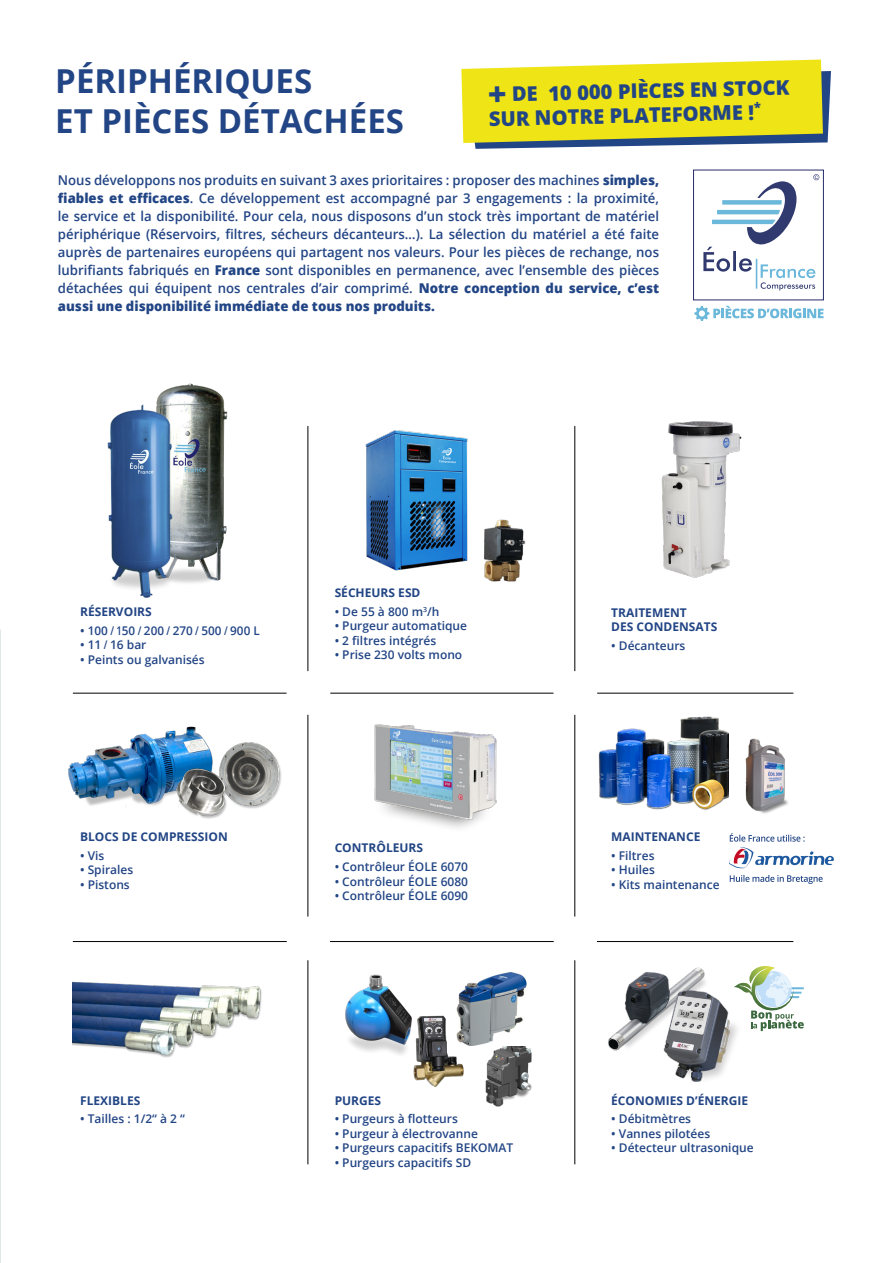
<style>
.page{position:relative;width:893px;height:1263px;background:#fff}
.page>*{position:absolute;margin:0;border:0;box-sizing:border-box;transform-origin:0 0}
.t1{font:700 33px/39.6px "Open Sans";color:#224585}
.t2{font:800 20.25px/24px "Open Sans";color:#224585}
.t3{font:600 13.5px/18px "Open Sans";color:#224585;text-align:justify}
.t4{font:600 12px "Open Sans";color:#224585}
.t5{font:700 12px/14.4px "Open Sans";color:#224585}
.s1{font-weight:800}
</style>
<div class="page">
<img style="left:156px;top:383px;width:72px;height:200px">
<img style="left:107px;top:404px;width:85px;height:194px">
<img style="left:365px;top:430px;width:103px;height:141px">
<img style="left:484px;top:519px;width:42px;height:63px">
<img style="left:345px;top:974px;width:59px;height:78px">
<img style="left:391px;top:1007px;width:73px;height:81px">
<img style="left:467px;top:1045px;width:65px;height:62px">
<img style="left:452px;top:972px;width:75px;height:73px">
<img style="left:608px;top:967px;width:98px;height:84px">
<img style="left:598px;top:716px;width:131px;height:94px">
<img style="left:68px;top:726px;width:128px;height:80px">
<img style="left:159px;top:730px;width:123px;height:89px">
<img style="left:374px;top:724px;width:123px;height:104px">
<img style="left:72px;top:981px;width:190px;height:77px">
<hr style="left:73px;top:693px;width:720px;height:1px;background:#000">
<hr style="left:308px;top:426px;width:1px;height:738px;background:#000">
<hr style="left:575px;top:426px;width:1px;height:738px;background:#000">
<div style="left:287px;top:671px;width:43px;height:44px;background:#fff;border-radius:50%"></div>
<div style="left:553px;top:671px;width:44px;height:44px;background:#fff;border-radius:50%"></div>
<hr style="left:73px;top:941px;width:720px;height:1px;background:#000">
<div style="left:287px;top:916px;width:43px;height:44px;background:#fff;border-radius:50%"></div>
<div style="left:553px;top:916px;width:44px;height:44px;background:#fff;border-radius:50%"></div>
<svg style="left:730px;top:875px;width:93px;height:9px"></svg>
<svg style="left:729px;top:833px;width:105px;height:35px"></svg>
<svg style="left:739px;top:966px;width:65px;height:65px"></svg>
<svg style="left:694px;top:306px;width:129px;height:15px"></svg>
<div style="left:693px;top:170px;width:131px;height:130px;border:1px solid #272c6b"></div>
<svg style="left:703px;top:174px;width:116px;height:116px"></svg>
<img style="left:745px;top:738px;width:43px;height:76px">
<img style="left:661px;top:421px;width:81px;height:157px">
<img style="left:657px;top:984px;width:91px;height:98px">
<svg style="left:461px;top:60px;width:370px;height:89px;background:#dcd736"></svg>
<h1 class="t1" style="left:55px;top:61px;width:350px">PÉRIPHÉRIQUES<br>ET PIÈCES DÉTACHÉES</h1>
<h2 class="t2" style="left:488px;top:83px;width:303px;text-indent:24px;rotate:-2deg">DE 10 000 PIÈCES EN STOCK<br>SUR NOTRE PLATEFORME !</h2>
<p class="t3" style="left:58px;top:170px;width:603px">Nous développons nos produits en suivant 3 axes prioritaires : proposer des machines <span class="s1">simples, fiables et efficaces</span>. Ce développement est accompagné par 3 engagements : la proximité, le service et la disponibilité. Pour cela, nous disposons d’un stock très important de matériel périphérique (Réservoirs, filtres, sécheurs décanteurs…). La sélection du matériel a été faite auprès de partenaires européens qui partagent nos valeurs. Pour les pièces de rechange, nos lubrifiants fabriqués en <span class="s1">France</span> sont disponibles en permanence, avec l’ensemble des pièces détachées qui équipent nos centrales d’air comprimé. <span class="s1">Notre conception du service, c’est aussi une disponibilité immédiate de tous nos produits.</span></p>
<p class="t5" style="left:80px;top:604px;width:73px">RÉSERVOIRS</p>
<p class="t4" style="left:80px;top:622px;width:181px">• 100 / 150 / 200 / 270 / 500 / 900 L</p>
<p class="t4" style="left:80px;top:636px;width:68px">• 11 / 16 bar</p>
<p class="t4" style="left:80px;top:651px;width:126px">• Peints ou galvanisés</p>
<p class="t5" style="left:80px;top:829px;width:149px">BLOCS DE COMPRESSION</p>
<p class="t4" style="left:80px;top:847px;width:26px">• Vis</p>
<p class="t4" style="left:80px;top:862px;width:55px">• Spirales</p>
<p class="t4" style="left:80px;top:876px;width:51px">• Pistons</p>
<p class="t5" style="left:335px;top:585px;width:87px">SÉCHEURS ESD</p>
<p class="t4" style="left:335px;top:603px;width:106px">• De 55 à 800 m<sup>3</sup>/h</p>
<p class="t4" style="left:335px;top:617px;width:134px">• Purgeur automatique</p>
<p class="t4" style="left:335px;top:632px;width:103px">• 2 filtres intégrés</p>
<p class="t4" style="left:335px;top:646px;width:129px">• Prise 230 volts mono</p>
<p class="t5" style="left:335px;top:840px;width:90px">CONTRÔLEURS</p>
<p class="t4" style="left:335px;top:859px;width:135px">• Contrôleur ÉOLE 6070</p>
<p class="t4" style="left:335px;top:873px;width:135px">• Contrôleur ÉOLE 6080</p>
<p class="t4" style="left:335px;top:887px;width:135px">• Contrôleur ÉOLE 6090</p>
<p class="t5" style="left:80px;top:1093px;width:62px">FLEXIBLES</p>
<p class="t4" style="left:80px;top:1111px;width:106px">• Tailles : 1/2“ à 2 “</p>
<p class="t5" style="left:335px;top:1093px;width:48px">PURGES</p>
<p class="t4" style="left:335px;top:1111px;width:125px">• Purgeurs à flotteurs</p>
<p class="t4" style="left:335px;top:1125px;width:145px">• Purgeur à électrovanne</p>
<p class="t4" style="left:335px;top:1140px;width:180px">• Purgeurs capacitifs BEKOMAT</p>
<p class="t4" style="left:335px;top:1154px;width:138px">• Purgeurs capacitifs SD</p>
<p class="t5" style="left:611px;top:605px;width:108px">TRAITEMENT<br>DES CONDENSATS</p>
<p class="t4" style="left:611px;top:637px;width:76px">• Décanteurs</p>
<p class="t5" style="left:611px;top:829px;width:91px">MAINTENANCE</p>
<p class="t4" style="left:611px;top:847px;width:45px">• Filtres</p>
<p class="t4" style="left:611px;top:862px;width:45px">• Huiles</p>
<p class="t4" style="left:611px;top:876px;width:110px">• Kits maintenance</p>
<p class="t5" style="left:611px;top:1093px;width:138px">ÉCONOMIES D’ÉNERGIE</p>
<p class="t4" style="left:611px;top:1111px;width:81px">• Débitmètres</p>
<p class="t4" style="left:611px;top:1125px;width:101px">• Vannes pilotées</p>
<p class="t4" style="left:611px;top:1140px;width:144px">• Détecteur ultrasonique</p>
</div>
